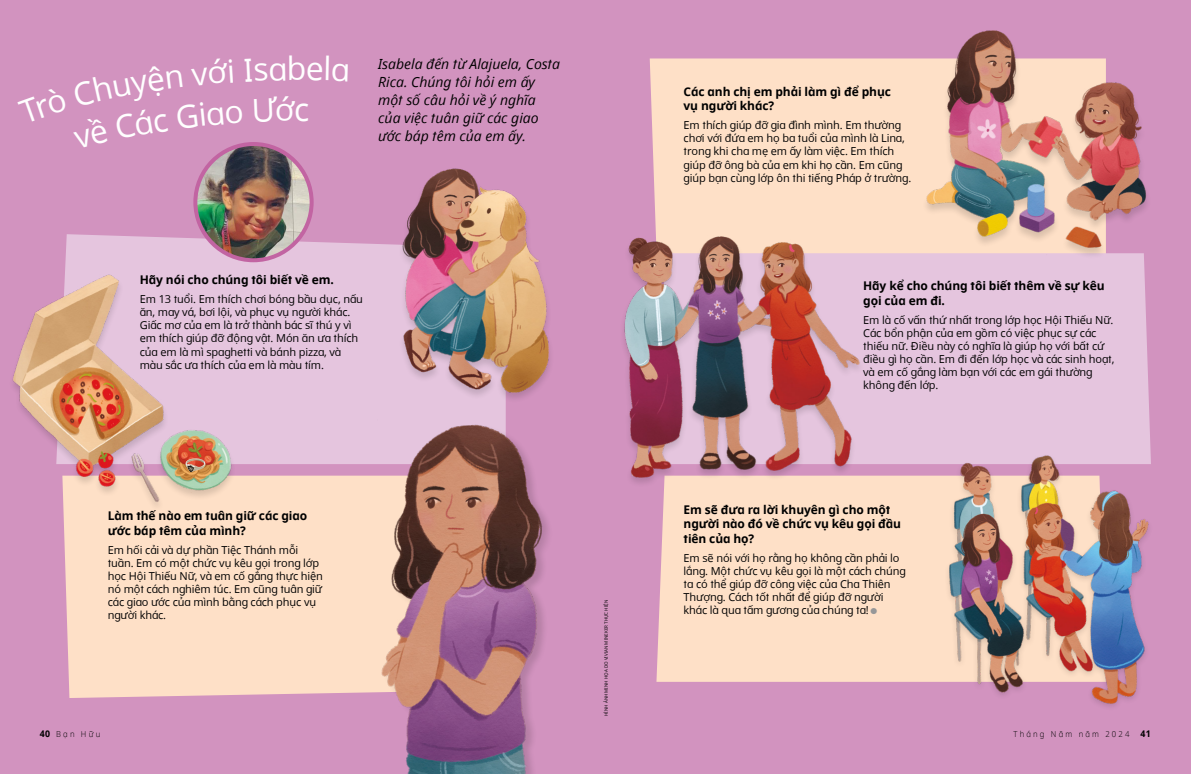
<style>
.page{position:relative;width:1191px;height:774px;background:#d293bf}
.page>*{position:absolute;margin:0;border:0;box-sizing:border-box;transform-origin:0 0}
.h1_next_Revla{font:32px "Dots Solidlds Lat";color:#fff}
.p1_kicker{font:italic 14px/18px "Dots Solidlds Lat";color:#000}
.t1{font:700 12px/14.5px "Dots Solidlds Lat";letter-spacing:-.01em;color:#000}
.p2_first{font:11px/13.1px "Dots Solidlds Lat";letter-spacing:-.01em;color:#000}
.t2{font:300 8.2px "Dots Solidlds Lat";letter-spacing:.28em;color:#000;scale:.95 1}
.p1_figure_image_credit_first{font:4.5px "Dots Solidlds Lat";color:#000}
.s1{font-family:"Ding P Ilds Dpi";font-size:8.5px;color:#969798}
.s2{font-weight:700;font-size:9.2px}
</style>
<div class="page">
<div style="left:63px;top:476px;width:231px;height:222px;background:#fee0c7"></div>
<div style="left:649px;top:58px;width:250px;height:195px;background:#fee0c7"></div>
<div style="left:656px;top:476px;width:242px;height:206px;background:#fee0c7"></div>
<div style="left:873px;top:253px;width:277px;height:211px;background:#e5c5de"></div>
<div style="left:66px;top:234px;width:322px;height:230px;background:#e5c5de"></div>
<img style="left:388px;top:168px;width:162px;height:211px">
<img style="left:624px;top:228px;width:249px;height:271px">
<img style="left:899px;top:30px;width:251px;height:242px">
<img style="left:294px;top:379px;width:254px;height:395px">
<img style="left:12px;top:254px;width:236px;height:258px">
<img style="left:195px;top:144px;width:117px;height:116px;border-radius:58px">
<div style="left:193px;top:142px;width:121px;height:120px;border:4px solid #c264a2;border-radius:50%"></div>
<img style="left:898px;top:431px;width:253px;height:276px">
<img style="left:184px;top:458px;width:21px;height:14px">
<svg style="left:226px;top:142px;width:55px;height:7px"></svg>
<p class="h1_next_Revla" style="left:287px;top:45px;width:21px">b</p>
<p class="p1_kicker" style="left:378px;top:55px;width:183px">Isabela đến từ Alajuela, Costa<br>Rica. Chúng tôi hỏi em ấy một số câu hỏi về ý nghĩa của việc tuân giữ các giao ước báp têm của em ấy.</p>
<p class="h1_next_Revla" style="left:294px;top:86px;width:17px">c</p>
<p class="t1" style="left:140px;top:273px;width:196px">Hãy nói cho chúng tôi biết về em.</p>
<p class="p2_first" style="left:140px;top:292px;width:225px">Em 13 tuổi. Em thích chơi bóng bầu dục, nấu ăn, may vá, bơi lội, và phục vụ người khác.<br>Giấc mơ của em là trở thành bác sĩ thú y vì em thích giúp đỡ động vật. Món ăn ưa thích của em là mì spaghetti và bánh pizza, và màu sắc ưa thích của em là màu tím.</p>
<p class="t1" style="left:108px;top:509px;width:201px">Làm thế nào em tuân giữ các giao ước báp têm của mình?</p>
<p class="p2_first" style="left:108px;top:543px;width:217px">Em hối cải và dự phần Tiệc Thánh mỗi tuần. Em có một chức vụ kêu gọi trong lớp học Hội Thiếu Nữ, và em cố gắng thực hiện nó một cách nghiêm túc. Em cũng tuân giữ các giao ước của mình bằng cách phục vụ người khác.</p>
<p class="p1_figure_image_credit_first" style="left:603px;top:716px;width:118px;rotate:-90deg">HÌNH ẢNH MINH HỌA DO VIVIAN MINEKER THỰC HIỆN</p>
<p class="t1" style="left:683px;top:84px;width:209px">Các anh chị em phải làm gì để phục vụ người khác?</p>
<p class="p2_first" style="left:683px;top:119px;width:229px">Em thích giúp đỡ gia đình mình. Em thường chơi với đứa em họ ba tuổi của mình là Lina, trong khi cha mẹ em ấy làm việc. Em thích giúp đỡ ông bà của em khi họ cần. Em cũng giúp bạn cùng lớp ôn thi tiếng Pháp ở trường.</p>
<p class="t1" style="left:863px;top:279px;width:243px">Hãy kể cho chúng tôi biết thêm về sự kêu gọi của em đi.</p>
<p class="p2_first" style="left:863px;top:313px;width:253px">Em là cố vấn thứ nhất trong lớp học Hội Thiếu Nữ.<br>Các bổn phận của em gồm có việc phục sự các thiếu nữ. Điều này có nghĩa là giúp họ với bất cứ điều gì họ cần. Em đi đến lớp học và các sinh hoạt, và em cố gắng làm bạn với các em gái thường không đến lớp.</p>
<p class="t1" style="left:683px;top:502px;width:219px">Em sẽ đưa ra lời khuyên gì cho một người nào đó về chức vụ kêu gọi đầu tiên của họ?</p>
<p class="p2_first" style="left:683px;top:551px;width:224px">Em sẽ nói với họ rằng họ không cần phải lo lắng. Một chức vụ kêu gọi là một cách chúng ta có thể giúp đỡ công việc của Cha Thiên Thượng. Cách tốt nhất để giúp đỡ người khác là qua tấm gương của chúng ta! <span class="s1">●</span></p>
<p class="t2" style="left:40px;top:728px;width:65px"><span class="s2">40</span> Bạn Hữu</p>
<p class="t2" style="left:1013px;top:728px;width:146px">Tháng Năm năm 2024 <span class="s2">41</span></p>
</div>
